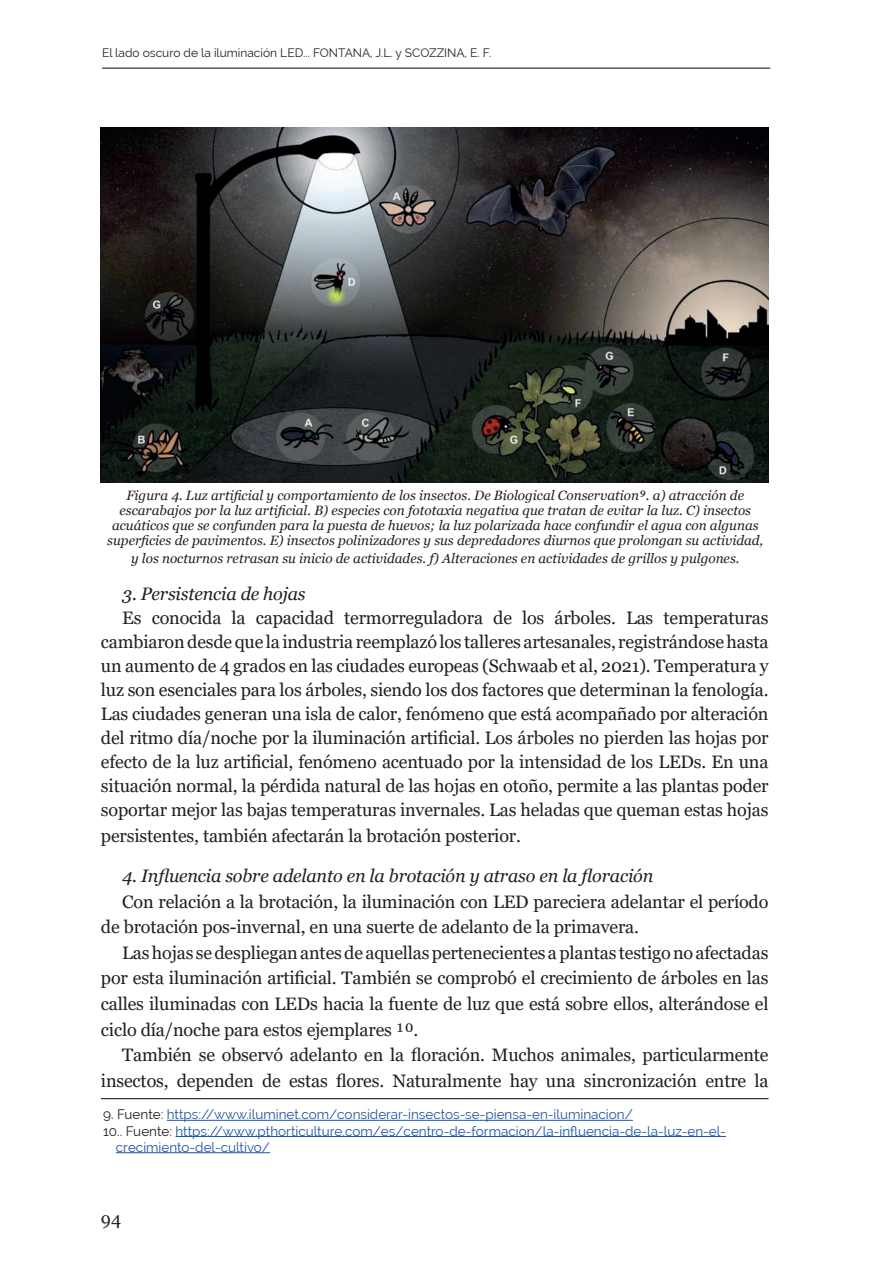
<style>
.page{position:relative;width:893px;height:1263px;background:#fff}
.page>*{position:absolute;margin:0;border:0;box-sizing:border-box;transform-origin:0 0}
.t1{font:18px/24.2px "Georgia";letter-spacing:-.01em;color:#231f20;text-align:justify}
.t2{font:italic 18px "Georgia";letter-spacing:-.01em;color:#231f20}
.t3{font:italic 13.5px/15px "Georgia";color:#231f20;text-align:center}
.t4{font:13.5px "Raleway";color:#1e56a6}
.t5{font:12px "Raleway";color:#231f20}
.s1{color:#231f20}
</style>
<div class="page">
<hr style="left:102px;top:68px;width:668px;height:1px;background:#231f20">
<img style="left:101px;top:128px;width:668px;height:355px">
<hr style="left:167px;top:1120px;width:466px;height:1px;background:#1e56a6">
<hr style="left:176px;top:1136px;width:550px;height:1px;background:#1e56a6">
<hr style="left:116px;top:1152px;width:154px;height:1px;background:#1e56a6">
<hr style="left:101px;top:1098px;width:668px;height:1px;background:#231f20">
<p class="t5" style="left:102px;top:46px;width:391px">El lado oscuro de la iluminación LED... FONTANA, J.L. y SCOZZINA, E. F.</p>
<p class="t3" style="left:107px;top:488px;width:657px">Figura 4. Luz artificial y comportamiento de los insectos. De Biological Conservation⁹. a) atracción de escarabajos por la luz artificial. B) especies con fototaxia negativa que tratan de evitar la luz. C) insectos acuáticos que se confunden para la puesta de huevos; la luz polarizada hace confundir el agua con algunas superficies de pavimentos. E) insectos polinizadores y sus depredadores diurnos que prolongan su actividad,</p>
<p class="t3" style="left:131px;top:551px;width:610px">y los nocturnos retrasan su inicio de actividades. f) Alteraciones en actividades de grillos y pulgones.</p>
<p class="t2" style="left:122px;top:583px;width:185px">3. Persistencia de hojas</p>
<p class="t1" style="left:101px;top:606px;width:669px;text-indent:21px">Es conocida la capacidad termorreguladora de los árboles. Las temperaturas cambiaron desde que la industria reemplazó los talleres artesanales, registrándose hasta un aumento de 4 grados en las ciudades europeas (Schwaab et al, 2021). Temperatura y luz son esenciales para los árboles, siendo los dos factores que determinan la fenología.<br>Las ciudades generan una isla de calor, fenómeno que está acompañado por alteración del ritmo día/noche por la iluminación artificial. Los árboles no pierden las hojas por efecto de la luz artificial, fenómeno acentuado por la intensidad de los LEDs. En una situación normal, la pérdida natural de las hojas en otoño, permite a las plantas poder soportar mejor las bajas temperaturas invernales. Las heladas que queman estas hojas persistentes, también afectarán la brotación posterior.</p>
<p class="t2" style="left:122px;top:865px;width:532px">4. Influencia sobre adelanto en la brotación y atraso en la floración</p>
<p class="t1" style="left:101px;top:889px;width:669px;line-height:25.5px;text-indent:21px">Con relación a la brotación, la iluminación con LED pareciera adelantar el período de brotación pos-invernal, en una suerte de adelanto de la primavera.</p>
<p class="t1" style="left:101px;top:940px;width:669px;line-height:25.5px;text-indent:21px">Las hojas se despliegan antes de aquellas pertenecientes a plantas testigo no afectadas por esta iluminación artificial. También se comprobó el crecimiento de árboles en las calles iluminadas con LEDs hacia la fuente de luz que está sobre ellos, alterándose el ciclo día/noche para estos ejemplares ¹⁰.</p>
<p class="t1" style="left:101px;top:1042px;width:669px;line-height:25.5px;text-align:right">También se observó adelanto en la floración. Muchos animales, particularmente insectos, dependen de estas flores. Naturalmente hay una sincronización entre la</p>
<p class="t4" style="left:103px;top:1107px;width:531px"><span class="s1">9. Fuente:</span> https://www.iluminet.com/considerar-insectos-se-piensa-en-iluminacion/</p>
<p class="t4" style="left:103px;top:1123px;width:624px"><span class="s1">10.. Fuente:</span> https://www.pthorticulture.com/es/centro-de-formacion/la-influencia-de-la-luz-en-el-</p>
<p class="t4" style="left:116px;top:1139px;width:156px">crecimiento-del-cultivo/</p>
<p class="t1" style="left:101px;top:1207px;width:22px">94</p>
</div>
